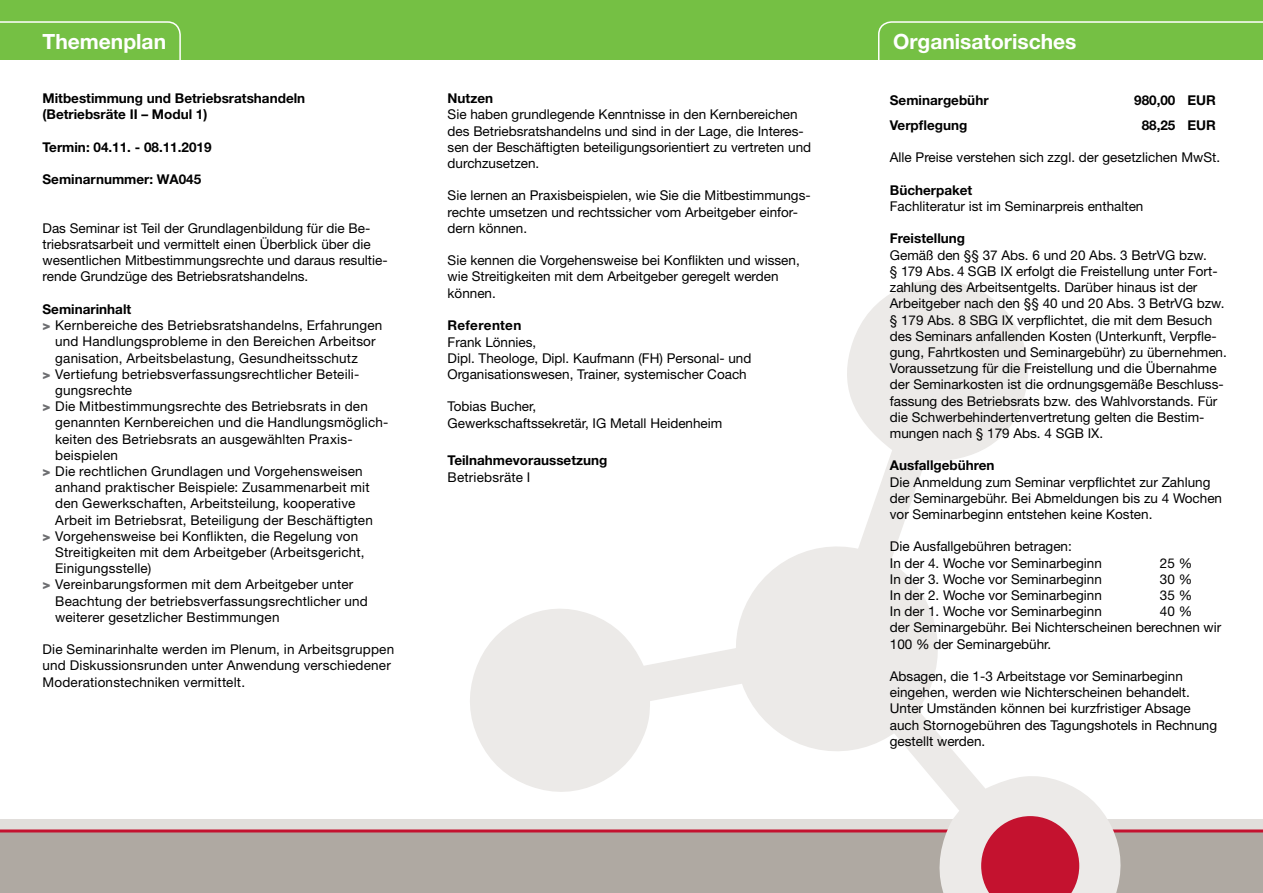
<style>
.page{position:relative;width:1263px;height:893px;background:#fff}
.page>*{position:absolute;margin:0;border:0;box-sizing:border-box;transform-origin:0 0}
.t1{font:700 21px "Helvetica Neue LT Std";color:#fff}
.t2{font:13.5px/16.2px "Helvetica Neue LT Std";color:#000}
.t3{font:700 13.5px/16.2px "Helvetica Neue LT Std";color:#000}
.t4{font:700 13.5px "Helvetica Neue LT Std";letter-spacing:.02em;color:#000}
.s1{font-weight:900;color:#6d6e71}
</style>
<div class="page">
<div style="left:0;top:0;width:1263px;height:60px;background:#75c044"></div>
<svg style="left:0;top:21px;width:181px;height:39px"></svg>
<svg style="left:878px;top:21px;width:385px;height:39px"></svg>
<div style="left:0;top:825px;width:1263px;height:68px;background:#afa9a2"></div>
<div style="left:0;top:819px;width:1263px;height:11px;background:#e1dedb"></div>
<hr style="left:0;top:829px;width:1263px;height:3px;background:#c4122f">
<svg style="left:467px;top:279px;width:656px;height:614px"></svg>
<svg style="left:722px;top:533px;width:229px;height:232px;fill:#eceae8"></svg>
<svg style="left:981px;top:816px;width:98px;height:77px;background:#ca344c"></svg>
<h1 class="t1" style="left:43px;top:29px;width:125px">Themenplan</h1>
<h1 class="t1" style="left:893px;top:29px;width:185px">Organisatorisches</h1>
<p class="t3" style="left:43px;top:90px;width:264px">Mitbestimmung und Betriebsratshandeln (Betriebsräte II – Modul 1)</p>
<p class="t3" style="left:43px;top:139px;width:171px">Termin: 04.11. - 08.11.2019</p>
<p class="t3" style="left:43px;top:171px;width:160px">Seminarnummer: WA045</p>
<p class="t2" style="left:43px;top:220px;width:347px">Das Seminar ist Teil der Grundlagenbildung für die Be&shy;triebsratsarbeit und vermittelt einen Überblick über die wesentlichen Mitbestimmungsrechte und daraus resultie&shy;rende Grundzüge des Betriebsratshandelns.</p>
<p class="t3" style="left:43px;top:301px;width:90px">Seminarinhalt</p>
<p class="t2" style="left:43px;top:317px;width:341px"><span class="s1">&gt;</span> Kernbereiche des Betriebsratshandelns, Erfahrungen</p>
<p class="t2" style="left:55px;top:333px;width:322px">und Handlungsprobleme in den Bereichen Arbeitsor</p>
<p class="t2" style="left:55px;top:349px;width:304px">ganisation, Arbeitsbelastung, Gesundheitsschutz</p>
<p class="t2" style="left:43px;top:366px;width:318px"><span class="s1">&gt;</span> Vertiefung betriebsverfassungsrechtlicher Beteili-</p>
<p class="t2" style="left:55px;top:382px;width:78px">gungsrechte</p>
<p class="t2" style="left:43px;top:398px;width:327px"><span class="s1">&gt;</span> Die Mitbestimmungsrechte des Betriebsrats in den</p>
<p class="t2" style="left:55px;top:414px;width:335px">genannten Kernbereichen und die Handlungsmöglich-</p>
<p class="t2" style="left:55px;top:430px;width:299px">keiten des Betriebsrats an ausgewählten Praxis-</p>
<p class="t2" style="left:55px;top:447px;width:64px">beispielen</p>
<p class="t2" style="left:43px;top:463px;width:322px"><span class="s1">&gt;</span> Die rechtlichen Grundlagen und Vorgehensweisen</p>
<p class="t2" style="left:55px;top:479px;width:316px">anhand praktischer Beispiele: Zusammenarbeit mit</p>
<p class="t2" style="left:55px;top:495px;width:301px">den Gewerkschaften, Arbeitsteilung, kooperative</p>
<p class="t2" style="left:55px;top:511px;width:319px">Arbeit im Betriebsrat, Beteiligung der Beschäftigten</p>
<p class="t2" style="left:43px;top:528px;width:317px"><span class="s1">&gt;</span> Vorgehensweise bei Konflikten, die Regelung von</p>
<p class="t2" style="left:55px;top:544px;width:311px">Streitigkeiten mit dem Arbeitgeber (Arbeitsgericht,</p>
<p class="t2" style="left:55px;top:560px;width:98px">Einigungsstelle)</p>
<p class="t2" style="left:43px;top:576px;width:312px"><span class="s1">&gt;</span> Vereinbarungsformen mit dem Arbeitgeber unter</p>
<p class="t2" style="left:55px;top:592px;width:314px">Beachtung der betriebsverfassungsrechtlicher und</p>
<p class="t2" style="left:55px;top:609px;width:226px">weiterer gesetzlicher Bestimmungen</p>
<p class="t2" style="left:43px;top:641px;width:353px">Die Seminarinhalte werden im Plenum, in Arbeitsgruppen und Diskussionsrunden unter Anwendung verschiedener<br>Moderationstechniken vermittelt.</p>
<p class="t3" style="left:448px;top:90px;width:47px">Nutzen</p>
<p class="t2" style="left:448px;top:106px;width:365px">Sie haben grundlegende Kenntnisse in den Kernbereichen des Betriebsratshandelns und sind in der Lage, die Interes&shy;sen der Beschäftigten beteiligungsorientiert zu vertreten und durchzusetzen.</p>
<p class="t2" style="left:448px;top:187px;width:365px">Sie lernen an Praxisbeispielen, wie Sie die Mitbestimmungs&shy;rechte umsetzen und rechtssicher vom Arbeitgeber einfor&shy;dern können.</p>
<p class="t2" style="left:448px;top:252px;width:354px">Sie kennen die Vorgehensweise bei Konflikten und wissen, wie Streitigkeiten mit dem Arbeitgeber geregelt werden können.</p>
<p class="t4" style="left:448px;top:317px;width:75px">Referenten</p>
<p class="t2" style="left:448px;top:333px;width:305px">Frank Lönnies,<br>Dipl. Theologe, Dipl. Kaufmann (FH) Personal- und<br>Organisationswesen, Trainer, systemischer Coach</p>
<p class="t2" style="left:448px;top:398px;width:276px">Tobias Bucher,<br>Gewerkschaftssekretär, IG Metall Heidenheim</p>
<p class="t3" style="left:448px;top:452px;width:161px">Teilnahmevoraussetzung</p>
<p class="t2" style="left:448px;top:468px;width:84px">Betriebsräte I</p>
<p class="t3" style="left:890px;top:91px;width:100px">Seminargebühr</p>
<p class="t3" style="left:1134px;top:91px;width:83px">980,00 EUR</p>
<p class="t3" style="left:890px;top:117px;width:79px">Verpflegung</p>
<p class="t3" style="left:1142px;top:117px;width:76px">88,25 EUR</p>
<p class="t2" style="left:890px;top:149px;width:332px">Alle Preise verstehen sich zzgl. der gesetzlichen MwSt.</p>
<p class="t3" style="left:890px;top:182px;width:84px">Bücherpaket</p>
<p class="t2" style="left:890px;top:198px;width:255px">Fachliteratur ist im Seminarpreis enthalten</p>
<p class="t3" style="left:890px;top:230px;width:77px">Freistellung</p>
<p class="t2" style="left:890px;top:247px;width:338px">Gemäß den §§ 37 Abs. 6 und 20 Abs. 3 BetrVG bzw.<br>§ 179 Abs. 4 SGB IX erfolgt die Freistellung unter Fort&shy;zahlung des Arbeitsentgelts. Darüber hinaus ist der Arbeitgeber nach den §§ 40 und 20 Abs. 3 BetrVG bzw. § 179 Abs. 8 SBG IX verpflichtet, die mit dem Besuch des Seminars anfallenden Kosten (Unterkunft, Verpfle&shy;gung, Fahrtkosten und Seminargebühr) zu übernehmen.<br>Voraussetzung für die Freistellung und die Übernahme der Seminarkosten ist die ordnungsgemäße Beschluss&shy;fassung des Betriebsrats bzw. des Wahlvorstands. Für die Schwerbehindertenvertretung gelten die Bestim&shy;mungen nach § 179 Abs. 4 SGB IX.</p>
<p class="t3" style="left:890px;top:457px;width:106px">Ausfallgebühren</p>
<p class="t2" style="left:890px;top:473px;width:334px">Die Anmeldung zum Seminar verpflichtet zur Zahlung der Seminargebühr. Bei Abmeldungen bis zu 4 Wochen vor Seminarbeginn entstehen keine Kosten.</p>
<p class="t2" style="left:890px;top:538px;width:214px">Die Ausfallgebühren betragen:<br>In der 4. Woche vor Seminarbeginn</p>
<p class="t2" style="left:1160px;top:554px;width:34px">25 %</p>
<p class="t2" style="left:890px;top:571px;width:214px">In der 3. Woche vor Seminarbeginn</p>
<p class="t2" style="left:1160px;top:571px;width:34px">30 %</p>
<p class="t2" style="left:890px;top:587px;width:214px">In der 2. Woche vor Seminarbeginn</p>
<p class="t2" style="left:1160px;top:587px;width:34px">35 %</p>
<p class="t2" style="left:890px;top:603px;width:214px">In der 1. Woche vor Seminarbeginn</p>
<p class="t2" style="left:890px;top:603px;width:333px;text-indent:270px">40 %<br>der Seminargebühr. Bei Nichterscheinen berechnen wir<br>100 % der Seminargebühr.</p>
<p class="t2" style="left:890px;top:668px;width:329px">Absagen, die 1-3 Arbeitstage vor Seminarbeginn eingehen, werden wie Nichterscheinen behandelt.<br>Unter Umständen können bei kurzfristiger Absage auch Stornogebühren des Tagungshotels in Rechnung gestellt werden.</p>
</div>
